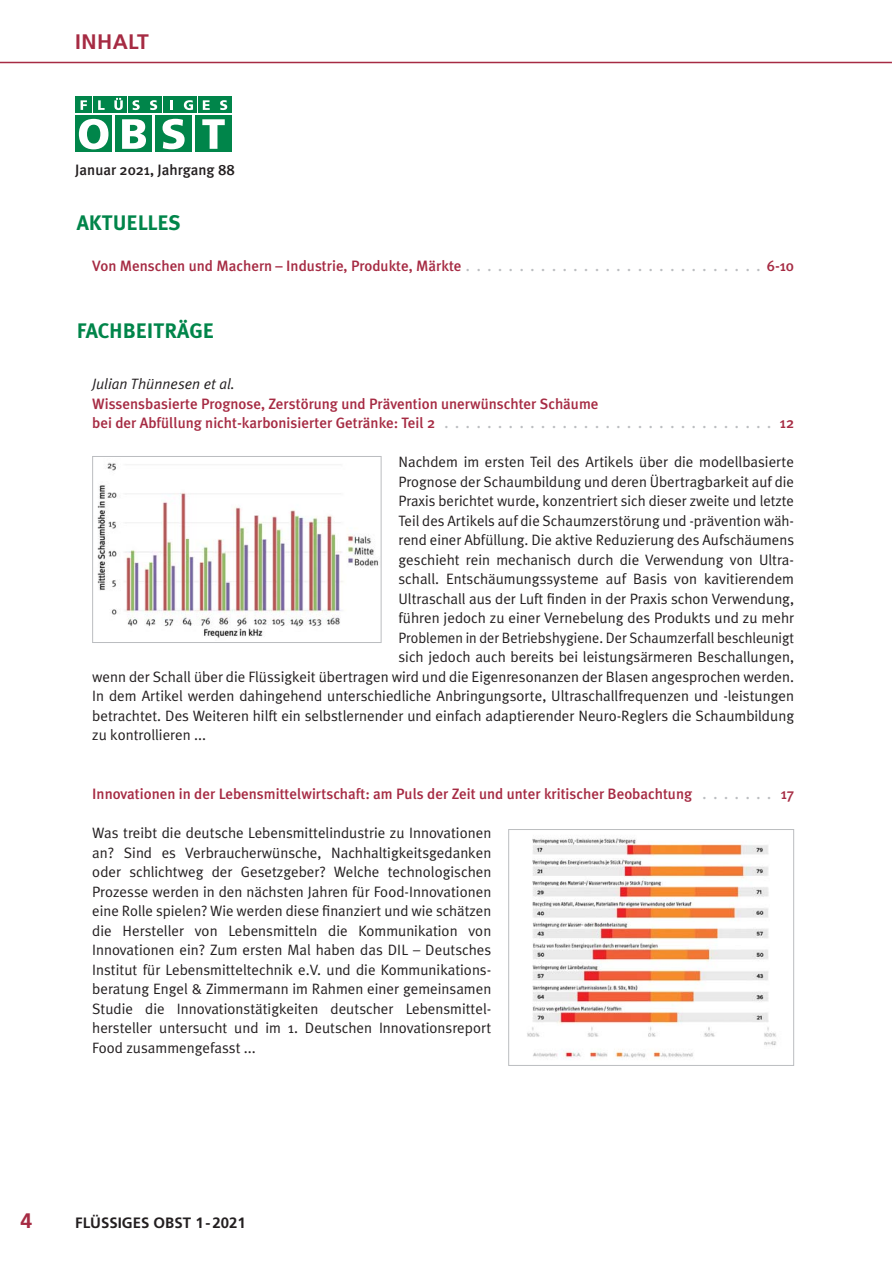
<style>
.page{position:relative;width:892px;height:1263px;background:#fff}
.page>*{position:absolute;margin:0;border:0;box-sizing:border-box;transform-origin:0 0}
.t1{font:700 21px "Meta Plus";color:#00854a}
.t2{font:700 21px "Frutiger";letter-spacing:.02em;color:#a62b43}
.t3{font:15px/19.5px "Meta Plus Normal";color:#231f20;text-align:justify}
.t4{font:500 15px/19.5px "Meta Plus";color:#a62b43}
.t5{font:15px "Meta Plus Normal";color:#231f20;scale:.95 1}
.t6{font:500 15px "Meta Plus";color:#231f20}
.t7{font:italic 15px "Meta Plus Normal";color:#231f20}
.t8{font:700 15px "Frutiger";color:#231f20}
.s1{color:#bbbdc0}
</style>
<div class="page">
<hr style="left:0;top:62px;width:892px;height:1px;background:#a62b43">
<div style="left:75px;top:96px;width:17px;height:17px;background:#00854a"></div>
<div style="left:93px;top:96px;width:16px;height:17px;background:#00854a"></div>
<div style="left:110px;top:96px;width:17px;height:17px;background:#00854a"></div>
<div style="left:128px;top:96px;width:16px;height:17px;background:#00854a"></div>
<div style="left:145px;top:96px;width:17px;height:17px;background:#00854a"></div>
<div style="left:163px;top:96px;width:16px;height:17px;background:#00854a"></div>
<svg style="left:81px;top:100px;width:6px;height:10px"></svg>
<svg style="left:98px;top:100px;width:7px;height:10px"></svg>
<svg style="left:114px;top:98px;width:9px;height:12px"></svg>
<svg style="left:132px;top:100px;width:8px;height:10px"></svg>
<svg style="left:150px;top:100px;width:7px;height:10px"></svg>
<svg style="left:170px;top:100px;width:2px;height:10px"></svg>
<div style="left:198px;top:96px;width:16px;height:17px;background:#00854a"></div>
<svg style="left:203px;top:100px;width:7px;height:10px"></svg>
<div style="left:215px;top:96px;width:17px;height:17px;background:#00854a"></div>
<svg style="left:220px;top:100px;width:7px;height:10px"></svg>
<div style="left:180px;top:96px;width:17px;height:17px;background:#00854a"></div>
<svg style="left:184px;top:100px;width:9px;height:10px"></svg>
<div style="left:195px;top:115px;width:37px;height:37px;background:#00854a"></div>
<div style="left:75px;top:115px;width:37px;height:37px;background:#00854a"></div>
<div style="left:115px;top:115px;width:37px;height:37px;background:#00854a"></div>
<div style="left:155px;top:115px;width:37px;height:37px;background:#00854a"></div>
<svg style="left:79px;top:119px;width:29px;height:30px"></svg>
<svg style="left:122px;top:119px;width:24px;height:30px"></svg>
<svg style="left:162px;top:119px;width:23px;height:30px"></svg>
<svg style="left:202px;top:119px;width:23px;height:30px"></svg>
<img style="left:97px;top:462px;width:282px;height:176px">
<div style="left:92px;top:456px;width:289px;height:186px;border:1px solid #bbbdc0"></div>
<img style="left:527px;top:838px;width:250px;height:222px">
<div style="left:508px;top:829px;width:286px;height:236px;border:1px solid #bbbdc0"></div>
<h1 class="t2" style="left:75px;top:32px;width:75px">INHALT</h1>
<p class="t6" style="left:75px;top:162px;width:161px">Januar 2021, Jahrgang 88</p>
<h1 class="t1" style="left:77px;top:213px;width:106px">AKTUELLES</h1>
<p class="t4" style="left:92px;top:257px;width:703px">Von Menschen und Machern – Industrie, Produkte, Märkte <span class="s1">. . . . . . . . . . . . . . . . . . . . . . . . . . . .</span> 6-10</p>
<h1 class="t1" style="left:77px;top:321px;width:139px">FACHBEITRÄGE</h1>
<p class="t7" style="left:92px;top:377px;width:144px">Julian Thünnesen et al.</p>
<p class="t4" style="left:92px;top:394px;width:703px">Wissensbasierte Prognose, Zerstörung und Prävention unerwünschter Schäume<br>bei der Abfüllung nicht-karbonisierter Getränke: Teil 2 <span class="s1">. . . . . . . . . . . . . . . . . . . . . . . . . . . . . . .</span> 12</p>
<p class="t3" style="left:398px;top:454px;width:397px">Nachdem im ersten Teil des Artikels über die modellbasierte</p>
<p class="t3" style="left:398px;top:473px;width:397px">Prognose der Schaumbildung und deren Übertragbarkeit auf die</p>
<p class="t3" style="left:398px;top:493px;width:397px">Praxis berichtet wurde, konzentriert sich dieser zweite und letzte</p>
<p class="t3" style="left:398px;top:512px;width:397px">Teil des Artikels auf die Schaumzerstörung und -prävention wäh-</p>
<p class="t3" style="left:398px;top:532px;width:397px">rend einer Abfüllung. Die aktive Reduzierung des Aufschäumens</p>
<p class="t3" style="left:398px;top:551px;width:397px">geschieht rein mechanisch durch die Verwendung von Ultra-</p>
<p class="t3" style="left:398px;top:571px;width:397px">schall. Entschäumungssysteme auf Basis von kavitierendem</p>
<p class="t3" style="left:398px;top:590px;width:397px">Ultraschall aus der Luft finden in der Praxis schon Verwendung,</p>
<p class="t3" style="left:398px;top:610px;width:397px">führen jedoch zu einer Vernebelung des Produkts und zu mehr</p>
<p class="t5" style="left:398px;top:632px;width:418px">Problemen in der Betriebshygiene. Der Schaumzerfall beschleunigt</p>
<p class="t3" style="left:398px;top:649px;width:397px">sich jedoch auch bereits bei leistungsärmeren Beschallungen,</p>
<p class="t3" style="left:92px;top:668px;width:703px">wenn der Schall über die Flüssigkeit übertragen wird und die Eigenresonanzen der Blasen angesprochen werden.</p>
<p class="t3" style="left:92px;top:688px;width:703px">In dem Artikel werden dahingehend unterschiedliche Anbringungsorte, Ultraschallfrequenzen und -leistungen</p>
<p class="t3" style="left:92px;top:707px;width:703px">betrachtet. Des Weiteren hilft ein selbstlernender und einfach adaptierender Neuro-Reglers die Schaumbildung</p>
<p class="t3" style="left:92px;top:727px;width:115px">zu kontrollieren ...</p>
<p class="t4" style="left:92px;top:784px;width:703px">Innovationen in der Lebensmittelwirtschaft: am Puls der Zeit und unter kritischer Beobachtung <span class="s1">. . . . . . .</span> 17</p>
<p class="t3" style="left:92px;top:824px;width:400px">Was treibt die deutsche Lebensmittelindustrie zu Innovationen an? Sind es Verbraucherwünsche, Nachhaltigkeitsgedanken oder schlichtweg der Gesetzgeber? Welche technologischen Prozesse werden in den nächsten Jahren für Food-Innovationen eine Rolle spielen? Wie werden diese finanziert und wie schätzen die Hersteller von Lebensmitteln die Kommunikation von Innovationen ein? Zum ersten Mal haben das DIL – Deutsches Institut für Lebensmitteltechnik e.V. und die Kommunikations&shy;beratung Engel &amp; Zimmermann im Rahmen einer gemeinsamen Studie die Innovationstätigkeiten deutscher Lebensmittel&shy;hersteller untersucht und im 1. Deutschen Innovationsreport Food zusammengefasst ...</p>
<h1 class="t2" style="left:20px;top:1210px;width:13px">4</h1>
<p class="t8" style="left:75px;top:1215px;width:172px">FLÜSSIGES OBST 1 - 2021</p>
</div>
